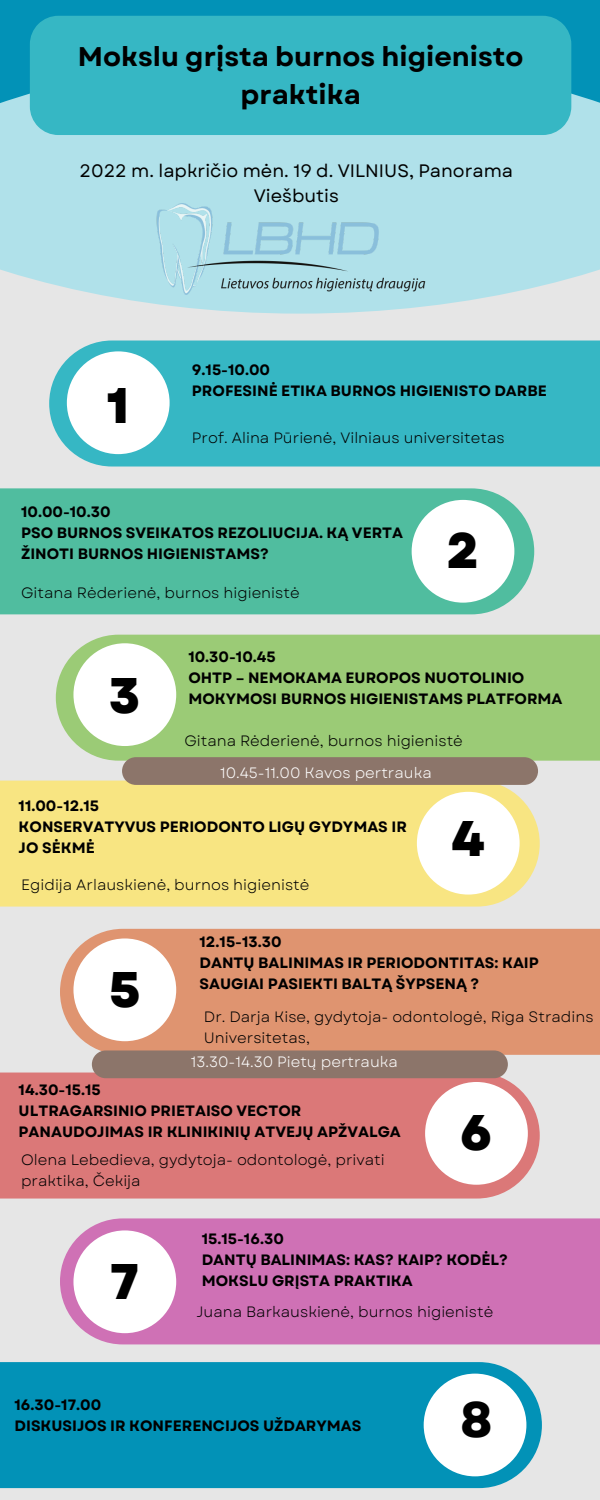
<style>
.page{position:relative;width:600px;height:1500px;background:#e6e6e6}
.page>*{position:absolute;margin:0;border:0;box-sizing:border-box;transform-origin:0 0}
.t1{font:800 50px "Garet";color:#000}
.t2{font:700 27px/37.5px "Garet";color:#000;text-align:center}
.t3{font:18px/25.2px "Garet";color:#000;text-align:center}
.t4{font:700 15px/21px "Garet";color:#000}
.t5{font:15px/21px "Garet";color:#000}
.t6{font:15px "Garet";color:#fff}
</style>
<div class="page">
<div style="left:49px;top:341px;width:551px;height:126px;background:#36b7c4"></div>
<div style="left:0;top:488px;width:534px;height:126px;background:#50bd9f"></div>
<div style="left:56px;top:635px;width:544px;height:126px;background:#9bcb76"></div>
<div style="left:0;top:781px;width:540px;height:126px;background:#f8e582"></div>
<div style="left:60px;top:929px;width:540px;height:126px;background:#df9470"></div>
<div style="left:0;top:1073px;width:540px;height:126px;background:#db7878"></div>
<div style="left:60px;top:1218px;width:540px;height:126px;background:#cf71b5"></div>
<div style="left:67px;top:351px;width:103px;height:103px;background:#fff;border-radius:50%"></div>
<div style="left:412px;top:500px;width:102px;height:103px;background:#fff;border-radius:50%"></div>
<div style="left:417px;top:792px;width:103px;height:103px;background:#fff;border-radius:50%"></div>
<div style="left:73px;top:643px;width:103px;height:103px;background:#fff;border-radius:50%"></div>
<div style="left:73px;top:938px;width:103px;height:103px;background:#fff;border-radius:50%"></div>
<div style="left:73px;top:1230px;width:103px;height:103px;background:#fff;border-radius:50%"></div>
<div style="left:425px;top:1082px;width:103px;height:103px;background:#fff;border-radius:50%"></div>
<svg style="left:0;top:128px;width:600px;height:186px;background:#b6e1e9"></svg>
<svg style="left:0;top:0;width:600px;height:128px;background:#159abc"></svg>
<div style="left:122px;top:757px;width:416px;height:28px;background:#8c756a;border-radius:14px"></div>
<div style="left:92px;top:1050px;width:416px;height:28px;background:#8c756a;border-radius:14px"></div>
<img style="left:106px;top:191px;width:370px;height:116px">
<div style="left:0;top:1362px;width:542px;height:126px;background:#0292b7"></div>
<div style="left:424px;top:1374px;width:102px;height:102px;background:#fff;border-radius:50%"></div>
<div style="left:30px;top:16px;width:541px;height:119px;background:#36b7c4"></div>
<h2 class="t2" style="left:78px;top:38px;width:447px">Mokslu grįsta burnos higienisto praktika</h2>
<p class="t3" style="left:80px;top:158px;width:435px">2022 m. lapkričio mėn. 19 d. VILNIUS, Panorama<br>Viešbutis</p>
<h1 class="t1" style="left:107px;top:370px;width:24px">1</h1>
<p class="t4" style="left:192px;top:359px;width:356px">9.15-10.00<br>PROFESINĖ ETIKA BURNOS HIGIENISTO DARBE</p>
<p class="t5" style="left:192px;top:427px;width:314px">Prof. Alina Pūrienė, Vilniaus universitetas</p>
<p class="t4" style="left:21px;top:501px;width:384px">10.00-10.30<br>PSO BURNOS SVEIKATOS REZOLIUCIJA. KĄ VERTA<br>ŽINOTI BURNOS HIGIENISTAMS?</p>
<p class="t5" style="left:21px;top:582px;width:280px">Gitana Rėderienė, burnos higienistė</p>
<h1 class="t1" style="left:447px;top:515px;width:34px">2</h1>
<h1 class="t1" style="left:109px;top:660px;width:33px">3</h1>
<p class="t4" style="left:188px;top:646px;width:376px">10.30-10.45<br>OHTP – NEMOKAMA EUROPOS NUOTOLINIO<br>MOKYMOSI BURNOS HIGIENISTAMS PLATFORMA</p>
<p class="t5" style="left:184px;top:730px;width:280px">Gitana Rėderienė, burnos higienistė</p>
<p class="t6" style="left:220px;top:762px;width:213px">10.45-11.00 Kavos pertrauka</p>
<p class="t4" style="left:19px;top:796px;width:390px">11.00-12.15<br>KONSERVATYVUS PERIODONTO LIGŲ GYDYMAS IR<br>JO SĖKMĖ</p>
<p class="t5" style="left:21px;top:874px;width:290px">Egidija Arlauskienė, burnos higienistė</p>
<h1 class="t1" style="left:452px;top:803px;width:35px">4</h1>
<h1 class="t1" style="left:109px;top:953px;width:33px">5</h1>
<p class="t4" style="left:200px;top:932px;width:341px">12.15-13.30<br>DANTŲ BALINIMAS IR PERIODONTITAS: KAIP<br>SAUGIAI PASIEKTI BALTĄ ŠYPSENĄ ?</p>
<p class="t5" style="left:204px;top:1006px;width:391px">Dr. Darja Kise, gydytoja- odontologė, Riga Stradins<br>Universitetas,</p>
<p class="t6" style="left:191px;top:1051px;width:209px">13.30-14.30 Pietų pertrauka</p>
<p class="t4" style="left:19px;top:1079px;width:384px">14.30-15.15<br>ULTRAGARSINIO PRIETAISO VECTOR<br>PANAUDOJIMAS IR KLINIKINIŲ ATVEJŲ APŽVALGA</p>
<p class="t5" style="left:21px;top:1149px;width:365px">Olena Lebedieva, gydytoja- odontologė, privati praktika, Čekija</p>
<h1 class="t1" style="left:460px;top:1096px;width:34px">6</h1>
<h1 class="t1" style="left:110px;top:1245px;width:30px">7</h1>
<p class="t4" style="left:202px;top:1228px;width:308px">15.15-16.30<br>DANTŲ BALINIMAS: KAS? KAIP? KODĖL?<br>MOKSLU GRĮSTA PRAKTIKA</p>
<p class="t5" style="left:196px;top:1302px;width:298px">Juana Barkauskienė, burnos higienistė</p>
<p class="t4" style="left:15px;top:1394px;width:348px">16.30-17.00<br>DISKUSIJOS IR KONFERENCIJOS UŽDARYMAS</p>
<h1 class="t1" style="left:461px;top:1383px;width:33px">8</h1>
</div>
